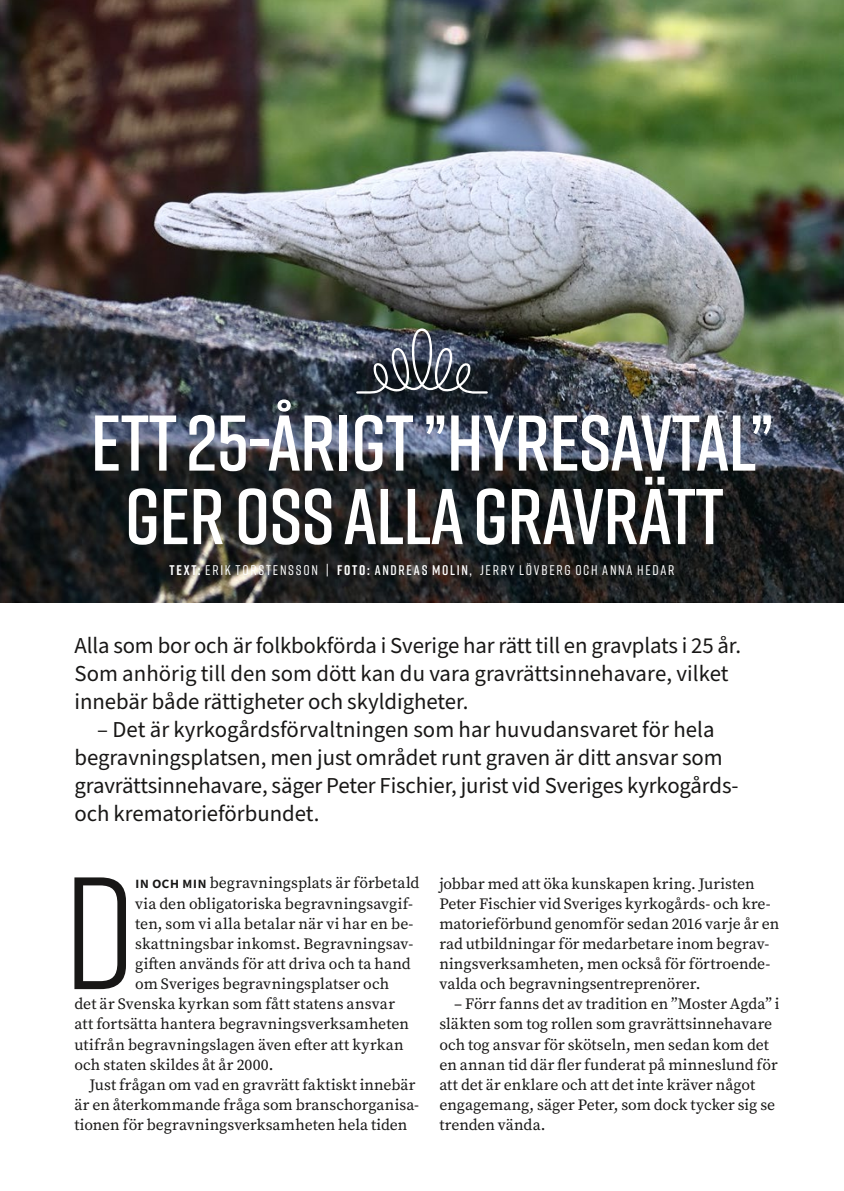
<style>
.page{position:relative;width:844px;height:1191px;background:#fff}
.page>*{position:absolute;margin:0;border:0;box-sizing:border-box;transform-origin:0 0}
.t1{font:159.42px "Rift";color:#181716}
.t2{font:600 78.75px/73.5px "Rift";letter-spacing:-.01em;color:#fff;text-align:center}
.t3{font:22.75px/28px "Source Sans Pro";letter-spacing:-.005em;color:#181716}
.t4{font:15.75px/20.1px "Source Serif Pro";color:#181716}
.t5{font:500 14px "Rift";letter-spacing:.12em;color:#fff}
.s1{font-weight:700}
.s2{font-weight:600}
.s3{font-family:"Source Sans Pro";font-weight:600}
</style>
<div class="page">
<img style="left:0;top:0;width:843px;height:602px">
<svg style="left:356px;top:328px;width:131px;height:66px;background:#4f5561"></svg>
<h2 class="t2" style="left:91px;top:404px;width:684px">ETT 25-ÅRIGT ”HYRESAVTAL”<br>GER OSS ALLA GRAVRÄTT</h2>
<p class="t5" style="left:169px;top:560px;width:506px"><span class="s1">TEXT:</span> ERIK TORSTENSSON | <span class="s1">FOTO:</span> <span class="s2">ANDREAS MOLIN,</span> JERRY LÖVBERG OCH ANNA HEDAR</p>
<h3 class="t3" style="left:74px;top:632px;width:668px">Alla som bor och är folkbokförda i Sverige har rätt till en gravplats i 25 år.<br>Som anhörig till den som dött kan du vara gravrättsinnehavare, vilket innebär både rättigheter och skyldigheter.</h3>
<p class="t3" style="left:74px;top:716px;width:665px;text-indent:23px">– Det är kyrkogårdsförvaltningen som har huvudansvaret för hela begravningsplatsen, men just området runt graven är ditt ansvar som gravrättsinnehavare, säger Peter Fischier, jurist vid Sveriges kyrkogårds&shy;och krematorieförbundet.</p>
<h1 class="t1" style="left:64px;top:821px;width:73px">D</h1>
<p class="t4" style="left:135px;top:873px;width:286px"><span class="s3">i n och mi n</span> begravningsplats är förbetald</p>
<p class="t4" style="left:135px;top:893px;width:279px">via den obligatoriska begravningsavgif-</p>
<p class="t4" style="left:135px;top:913px;width:280px">ten, som vi alla betalar när vi har en be-</p>
<p class="t4" style="left:135px;top:933px;width:279px">skattningsbar inkomst. Begravningsav-</p>
<p class="t4" style="left:135px;top:953px;width:277px">giften används för att driva och ta hand</p>
<p class="t4" style="left:135px;top:973px;width:255px">om Sveriges begravningsplatser och</p>
<p class="t4" style="left:74px;top:994px;width:322px">det är Svenska kyrkan som fått statens ansvar</p>
<p class="t4" style="left:74px;top:1014px;width:336px">att fortsätta hantera begravningsverksamheten</p>
<p class="t4" style="left:74px;top:1034px;width:331px">utifrån begravningslagen även efter att kyrkan</p>
<p class="t4" style="left:74px;top:1054px;width:200px">och staten skildes åt år 2000.</p>
<p class="t4" style="left:89px;top:1074px;width:327px">Just frågan om vad en gravrätt faktiskt innebär</p>
<p class="t4" style="left:74px;top:1094px;width:346px">är en återkommande fråga som branschorganisa-</p>
<p class="t4" style="left:74px;top:1114px;width:334px">tionen för begravningsverksamheten hela tiden</p>
<p class="t4" style="left:439px;top:873px;width:341px">jobbar med att öka kunskapen kring. Juristen Peter Fischier vid Sveriges kyrkogårds- och kre&shy;matorieförbund genomför sedan 2016 varje år en rad utbildningar för medarbetare inom begrav&shy;ningsverksamheten, men också för förtroende&shy;valda och begravningsentreprenörer.</p>
<p class="t4" style="left:439px;top:994px;width:341px;text-indent:15px">– Förr fanns det av tradition en ”Moster Agda” i släkten som tog rollen som gravrättsinnehavare och tog ansvar för skötseln, men sedan kom det en annan tid där fler funderat på minneslund för att det är enklare och att det inte kräver något engagemang, säger Peter, som dock tycker sig se trenden vända.</p>
</div>
